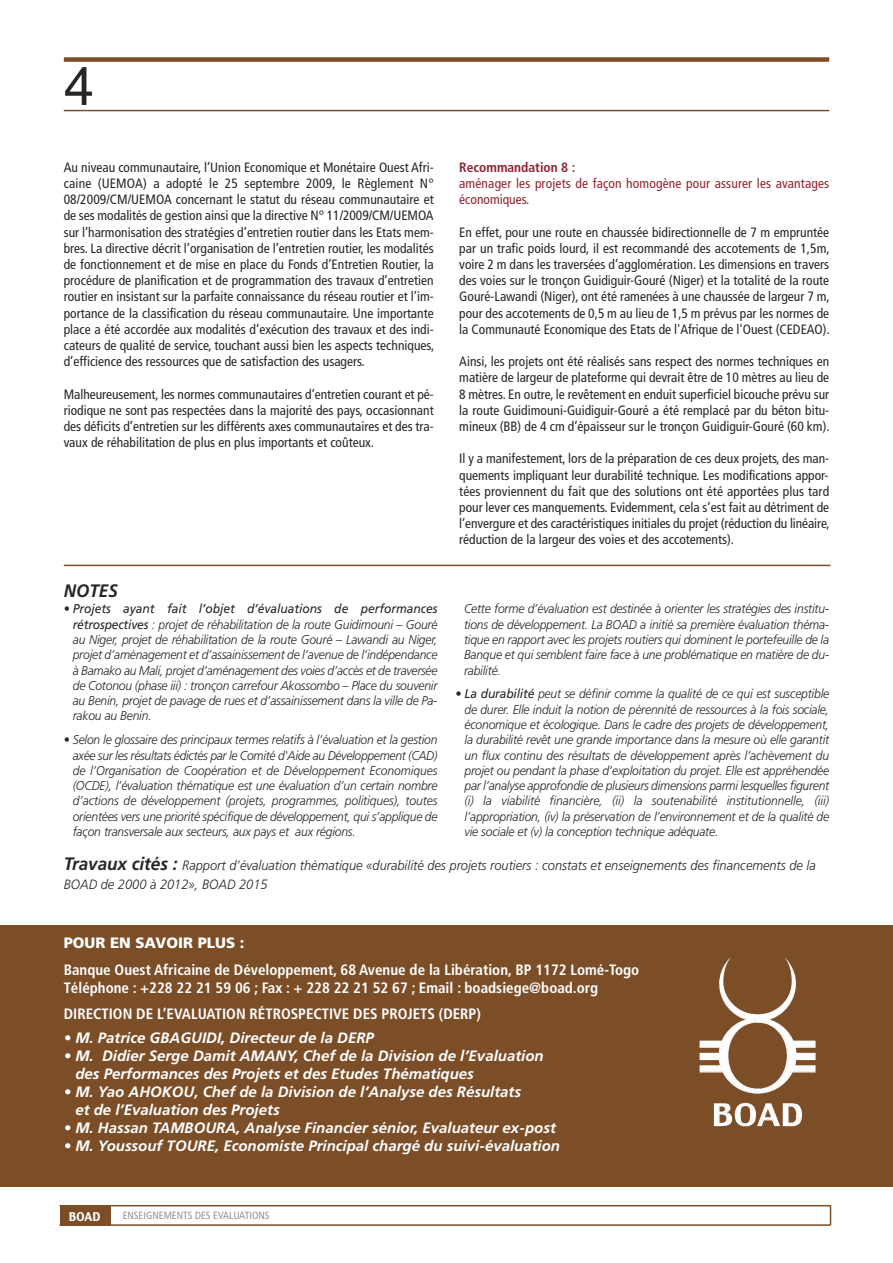
<style>
.page{position:relative;width:893px;height:1263px;background:#fff}
.page>*{position:absolute;margin:0;border:0;box-sizing:border-box;transform-origin:0 0}
.t1{font:54px "Helvetica";color:#272526}
.t2{font:italic 700 18px "Frutiger";color:#272526;scale:.95 1}
.t3{font:italic 700 15px/18px "Frutiger";color:#fff}
.t4{font:700 condensed 15px/18px "Frutiger";color:#fff}
.t5{font:900 15px "Frutiger";color:#fff}
.t6{font:condensed 13.5px/16.2px "Frutiger";color:#272526;text-align:justify}
.t7{font:italic 300 13.5px/18.1px "Frutiger";color:#272526;scale:.95 1}
.t8{font:condensed 13.5px/16.2px "Frutiger";letter-spacing:.01em;color:#922130}
.t9{font:700 condensed 13.5px "Frutiger";color:#922130}
.t10{font:italic 300 12.75px/15.3px "Frutiger";letter-spacing:-.015em;color:#272526;text-align:justify;scale:.95 1}
.t11{font:12px "Charcoal";color:#fff}
.t12{font:condensed 10.5px "Frutiger";color:#939293}
.s1{font-weight:400}
.s2{font-weight:700;font-size:18px}
</style>
<div class="page">
<div style="left:60px;top:1206px;width:50px;height:19px;background:#7b4e28"></div>
<hr style="left:60px;top:1224px;width:770px;height:2px;background:#7b4e28">
<div style="left:64px;top:57px;width:765px;height:5px;background:#7b4e28"></div>
<hr style="left:64px;top:110px;width:765px;height:1px;background:#7b4e28">
<hr style="left:60px;top:1205px;width:770px;height:1px;background:#7b4e28">
<div style="left:0;top:925px;width:893px;height:261px;background:#7b4e28"></div>
<hr style="left:64px;top:565px;width:766px;height:1px;background:#7b4e28">
<img style="left:719px;top:957px;width:77px;height:83px">
<svg style="left:830px;top:1205px;width:1px;height:20px"></svg>
<h1 class="t1" style="left:64px;top:55px;width:32px">4</h1>
<p class="t6" style="left:64px;top:160px;width:372px">Au niveau communautaire, l’Union Economique et Monétaire Ouest Afri&shy;caine (UEMOA) a adopté le 25 septembre 2009, le Règlement N° 08/2009/CM/UEMOA concernant le statut du réseau communautaire et de ses modalités de gestion ainsi que la directive N° 11/2009/CM/UEMOA sur l’harmonisation des stratégies d’entretien routier dans les Etats mem&shy;bres. La directive décrit l’organisation de l’entretien routier, les modalités de fonctionnement et de mise en place du Fonds d’Entretien Routier, la procédure de planification et de programmation des travaux d’entretien routier en insistant sur la parfaite connaissance du réseau routier et l’im&shy;portance de la classification du réseau communautaire. Une importante place a été accordée aux modalités d’exécution des travaux et des indi&shy;cateurs de qualité de service, touchant aussi bien les aspects techniques, d’efficience des ressources que de satisfaction des usagers.</p>
<p class="t6" style="left:64px;top:387px;width:371px">Malheureusement, les normes communautaires d’entretien courant et pé&shy;riodique ne sont pas respectées dans la majorité des pays, occasionnant des déficits d’entretien sur les différents axes communautaires et des tra&shy;vaux de réhabilitation de plus en plus importants et coûteux.</p>
<h2 class="t2" style="left:64px;top:584px;width:59px">NOTES</h2>
<p class="t10" style="left:73px;top:602px;width:385px;text-indent:-9px">• <span class="s1">Projets ayant fait l’objet d’évaluations de performances rétrospectives</span> : projet de réhabilitation de la route Guidimouni – Gouré au Niger, projet de réhabilitation de la route Gouré – Lawandi au Niger, projet d’aménagement et d’assainissement de l’avenue de l’indépendance à Bamako au Mali, projet d’aménagement des voies d’accès et de traversée de Cotonou (phase iii) : tronçon carrefour Akossombo – Place du souvenir au Benin, projet de pavage de rues et d’assainissement dans la ville de Pa&shy;rakou au Benin.</p>
<p class="t10" style="left:73px;top:733px;width:385px;text-indent:-9px">• Selon le glossaire des principaux termes relatifs à l’évaluation et la gestion axée sur les résultats édictés par le Comité d'Aide au Développement (CAD) de l’Organisation de Coopération et de Développement Economiques (OCDE), l’évaluation thématique est une évaluation d’un certain nombre d’actions de développement (projets, programmes, politiques), toutes orientées vers une priorité spécifique de développement, qui s’applique de façon transversale aux secteurs, aux pays et aux régions.</p>
<p class="t9" style="left:459px;top:162px;width:118px">Recommandation 8 :</p>
<p class="t8" style="left:459px;top:176px;width:371px">aménager les projets de façon homogène pour assurer les avantages économiques.</p>
<p class="t6" style="left:459px;top:225px;width:372px">En effet, pour une route en chaussée bidirectionnelle de 7 m empruntée par un trafic poids lourd, il est recommandé des accotements de 1,5m, voire 2 m dans les traversées d’agglomération. Les dimensions en travers des voies sur le tronçon Guidiguir-Gouré (Niger) et la totalité de la route Gouré-Lawandi (Niger), ont été ramenées à une chaussée de largeur 7 m, pour des accotements de 0,5 m au lieu de 1,5 m prévus par les normes de la Communauté Economique des Etats de l'Afrique de l'Ouest (CEDEAO).</p>
<p class="t6" style="left:459px;top:354px;width:372px">Ainsi, les projets ont été réalisés sans respect des normes techniques en matière de largeur de plateforme qui devrait être de 10 mètres au lieu de 8 mètres. En outre, le revêtement en enduit superficiel bicouche prévu sur la route Guidimouni-Guidiguir-Gouré a été remplacé par du béton bitu&shy;mineux (BB) de 4 cm d’épaisseur sur le tronçon Guidiguir-Gouré (60 km).</p>
<p class="t6" style="left:459px;top:452px;width:372px">Il y a manifestement, lors de la préparation de ces deux projets, des man&shy;quements impliquant leur durabilité technique. Les modifications appor&shy;tées proviennent du fait que des solutions ont été apportées plus tard pour lever ces manquements. Evidemment, cela s’est fait au détriment de l’envergure et des caractéristiques initiales du projet (réduction du linéaire, réduction de la largeur des voies et des accotements).</p>
<p class="t10" style="left:464px;top:602px;width:386px">Cette forme d’évaluation est destinée à orienter les stratégies des institu&shy;tions de développement. La BOAD a initié sa première évaluation théma&shy;tique en rapport avec les projets routiers qui dominent le portefeuille de la Banque et qui semblent faire face à une problématique en matière de du&shy;rabilité.</p>
<p class="t10" style="left:464px;top:687px;width:385px;text-indent:-9px">• <span class="s1">La durabilité</span> peut se définir comme la qualité de ce qui est susceptible de durer. Elle induit la notion de pérennité de ressources à la fois sociale, économique et écologique. Dans le cadre des projets de développement, la durabilité revêt une grande importance dans la mesure où elle garantit un flux continu des résultats de développement après l’achèvement du projet ou pendant la phase d’exploitation du projet. Elle est appréhendée par l’analyse approfondie de plusieurs dimensions parmi lesquelles figurent (i) la viabilité financière, (ii) la soutenabilité institutionnelle, (iii) l’appropriation, (iv) la préservation de l’environnement et de la qualité de vie sociale et (v) la conception technique adéquate.</p>
<p class="t7" style="left:64px;top:858px;width:793px"><span class="s2">Travaux cités :</span> Rapport d’évaluation thématique «durabilité des projets routiers : constats et enseignements des financements de la<br>BOAD de 2000 à 2012», BOAD 2015</p>
<p class="t5" style="left:64px;top:937px;width:182px">POUR EN SAVOIR PLUS :</p>
<p class="t4" style="left:64px;top:961px;width:577px">Banque Ouest Africaine de Développement, 68 Avenue de la Libération, BP 1172 Lomé-Togo<br>Téléphone : +228 22 21 59 06 ; Fax : + 228 22 21 52 67 ; Email : boadsiege@boad.org</p>
<p class="t4" style="left:64px;top:1006px;width:419px">DIRECTION DE L’EVALUATION RÉTROSPECTIVE DES PROJETS (DERP)</p>
<p class="t3" style="left:64px;top:1030px;width:312px">• M. Patrice GBAGUIDI, Directeur de la DERP</p>
<p class="t3" style="left:75px;top:1048px;width:470px;text-indent:-12px">• M. Didier Serge Damit AMANY, Chef de la Division de l’Evaluation des Performances des Projets et des Etudes Thématiques</p>
<p class="t3" style="left:75px;top:1084px;width:447px;text-indent:-12px">• M. Yao AHOKOU, Chef de la Division de l’Analyse des Résultats et de l’Evaluation des Projets</p>
<p class="t3" style="left:64px;top:1120px;width:494px">• M. Hassan TAMBOURA, Analyse Financier sénior, Evaluateur ex-post</p>
<p class="t3" style="left:64px;top:1138px;width:498px">• M. Youssouf TOURE, Economiste Principal chargé du suivi-évaluation</p>
<p class="t11" style="left:69px;top:1210px;width:33px">BOAD</p>
<p class="t12" style="left:123px;top:1211px;width:148px">ENSEIGNEMENTS DES EVALUATIONS</p>
</div>
